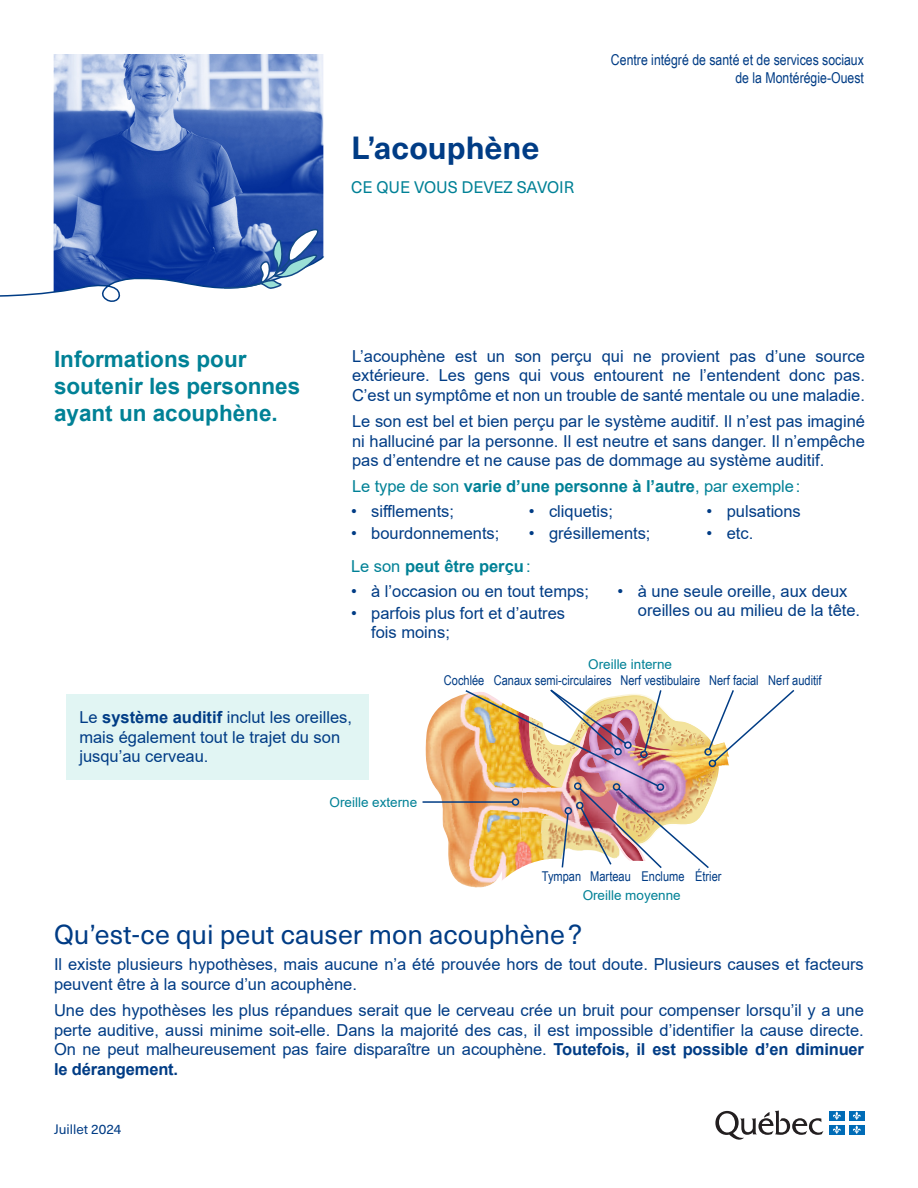
<style>
.page{position:relative;width:918px;height:1188px;background:#fff}
.page>*{position:absolute;margin:0;border:0;box-sizing:border-box;transform-origin:0 0}
.t1{font:700 31.5px "Neue Haas Unica W1 G";color:#003c85}
.t2{font:27px "Neue Haas Unica W1 G";color:#003c85}
.t3{font:700 22.5px/27px "Arial";color:#008196}
.t4{font:16.5px/19.5px "Arial";color:#003c85}
.t5{font:700 16.5px "Arial";letter-spacing:-.005em;color:#008196}
.t6{font:16.5px "Neue Haas Unica W1 G";color:#008196}
.t7{font:15px/18px "Arial Narrow";color:#003c85;text-align:right}
.t8{font:13.5px "Arial Narrow";color:#003c85}
.t9{font:13.5px "Arial";color:#008196}
.t10{font:13.5px "Neue Haas Unica W1 G";color:#003c85}
.s1{font-weight:400}
.s2{font-weight:700}
</style>
<div class="page">
<svg style="left:715px;top:1110px;width:108px;height:30px"></svg>
<div style="left:829px;top:1125px;width:16px;height:9px;background:#006cb7"></div>
<div style="left:849px;top:1125px;width:15px;height:9px;background:#006cb7"></div>
<div style="left:829px;top:1111px;width:16px;height:9px;background:#006cb7"></div>
<svg style="left:833px;top:1111px;width:8px;height:23px"></svg>
<div style="left:849px;top:1111px;width:15px;height:9px;background:#006cb7"></div>
<svg style="left:853px;top:1111px;width:8px;height:23px"></svg>
<img style="left:54px;top:54px;width:269px;height:174px">
<svg style="left:0;top:228px;width:325px;height:74px"></svg>
<img style="left:422px;top:696px;width:36px;height:186px">
<img style="left:458px;top:689px;width:337px;height:199px">
<div style="left:640px;top:751px;width:8px;height:7px;border:2px solid #003c85;border-radius:50%"></div>
<hr style="left:423px;top:801px;width:90px;height:2px;background:#003c85">
<div style="left:512px;top:798px;width:7px;height:8px;border:2px solid #003c85;border-radius:50%"></div>
<div style="left:66px;top:694px;width:302px;height:85px;background:#e1f5f3"></div>
<h1 class="t1" style="left:351px;top:124px;width:190px">L’acouphène</h1>
<p class="t6" style="left:351px;top:175px;width:225px">CE QUE VOUS DEVEZ SAVOIR</p>
<p class="t7" style="left:611px;top:50px;width:254px">Centre intégré de santé et de services sociaux de la Montérégie-Ouest</p>
<h3 class="t3" style="left:54px;top:346px;width:248px">Informations pour soutenir les personnes ayant un acouphène.</h3>
<p class="t4" style="left:352px;top:346px;width:514px;text-align:justify">L’acouphène est un son perçu qui ne provient pas d’une source extérieure. Les gens qui vous entourent ne l’entendent donc pas.<br>C’est un symptôme et non un trouble de santé mentale ou une maladie.</p>
<p class="t4" style="left:352px;top:412px;width:514px;text-align:justify">Le son est bel et bien perçu par le système auditif. Il n’est pas imaginé ni halluciné par la personne. Il est neutre et sans danger. Il n’empêche pas d’entendre et ne cause pas de dommage au système auditif.</p>
<p class="t5" style="left:352px;top:475px;width:450px"><span class="s1">Le type de son</span> varie d’une personne à l’autre<span class="s1">, par exemple:</span></p>
<p class="t4" style="left:351px;top:501px;width:105px">• sifflements;</p>
<p class="t4" style="left:351px;top:524px;width:150px">• bourdonnements;</p>
<p class="t4" style="left:529px;top:501px;width:86px">• cliquetis;</p>
<p class="t4" style="left:529px;top:524px;width:123px">• grésillements;</p>
<p class="t4" style="left:706px;top:501px;width:96px">• pulsations</p>
<p class="t4" style="left:706px;top:524px;width:48px">• etc.</p>
<p class="t5" style="left:351px;top:554px;width:181px"><span class="s1">Le son</span> peut être perçu<span class="s1">:</span></p>
<p class="t4" style="left:351px;top:581px;width:240px">• à l’occasion ou en tout temps;</p>
<p class="t4" style="left:371px;top:604px;width:195px;line-height:18.8px;text-indent:-20px">• parfois plus fort et d’autres fois moins;</p>
<p class="t4" style="left:638px;top:581px;width:224px;text-indent:-20px">• à une seule oreille, aux deux oreilles ou au milieu de la tête.</p>
<p class="t9" style="left:588px;top:655px;width:85px">Oreille interne</p>
<p class="t4" style="left:79px;top:707px;width:274px">Le <span class="s2">système auditif</span> inclut les oreilles, mais également tout le trajet du son jusqu’au cerveau.</p>
<p class="t9" style="left:330px;top:793px;width:89px">Oreille externe</p>
<p class="t8" style="left:444px;top:671px;width:379px">Cochlée Canaux semi-circulaires Nerf vestibulaire Nerf facial Nerf auditif</p>
<p class="t8" style="left:542px;top:866px;width:181px">Tympan Marteau Enclume Étrier</p>
<p class="t9" style="left:583px;top:886px;width:100px">Oreille moyenne</p>
<h2 class="t2" style="left:54px;top:915px;width:530px">Qu’est-ce qui peut causer mon acouphène?</h2>
<p class="t4" style="left:54px;top:955px;width:811px">Il existe plusieurs hypothèses, mais aucune n’a été prouvée hors de tout doute. Plusieurs causes et facteurs peuvent être à la source d’un acouphène.</p>
<p class="t4" style="left:54px;top:1000px;width:812px;text-align:justify">Une des hypothèses les plus répandues serait que le cerveau crée un bruit pour compenser lorsqu’il y a une perte auditive, aussi minime soit-elle. Dans la majorité des cas, il est impossible d’identifier la cause directe.<br>On ne peut malheureusement pas faire disparaître un acouphène. <span class="s2">Toutefois, il est possible d’en diminuer le dérangement.</span></p>
<p class="t10" style="left:54px;top:1119px;width:69px">Juillet 2024</p>
</div>
